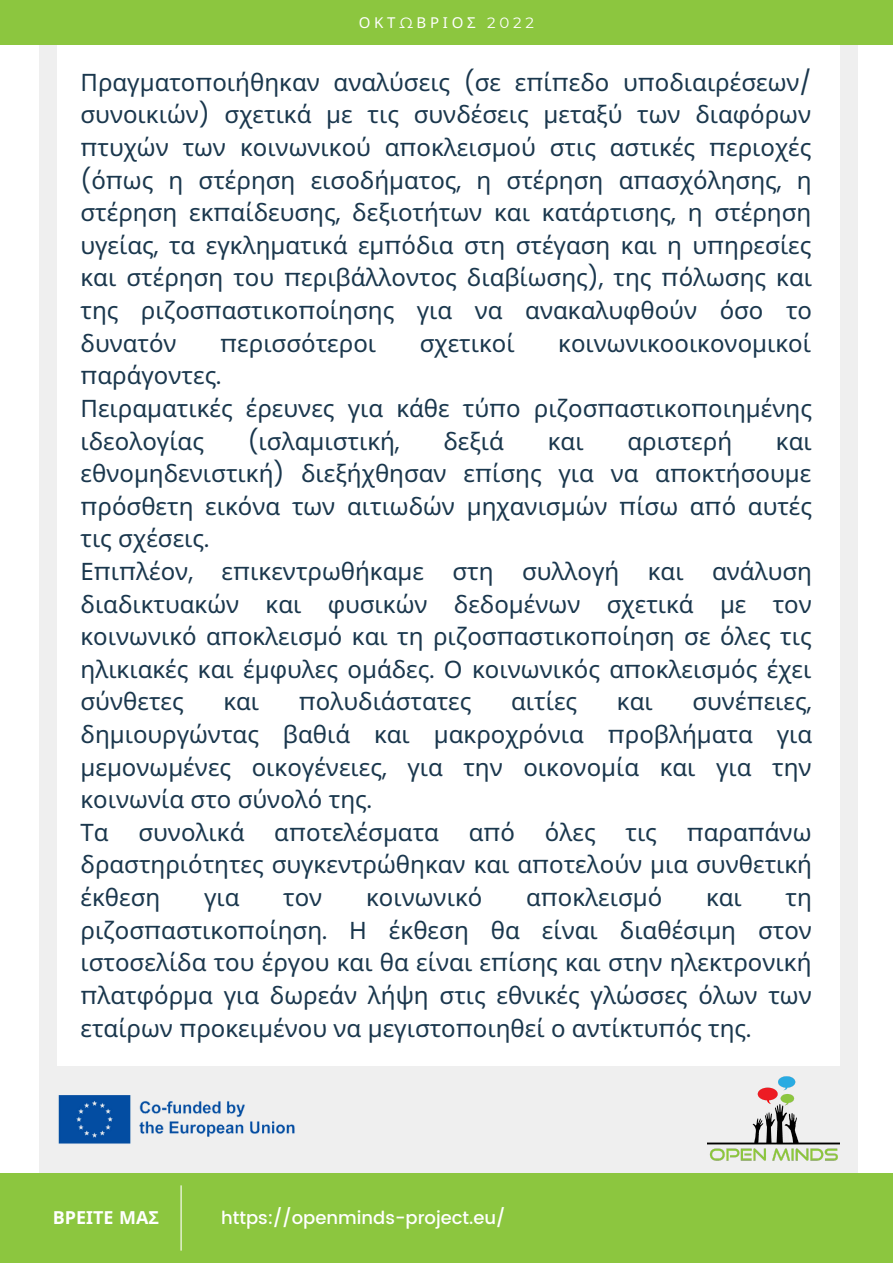
<style>
.page{position:relative;width:893px;height:1264px;background:#fff}
.page>*{position:absolute;margin:0;border:0;box-sizing:border-box;transform-origin:0 0}
.t1{font:24px/32.5px "Noto Sans";color:#1a374d}
.t2{font:500 18px "Poppins";color:#fff}
.t3{font:700 18px "Noto Sans";color:#fff}
.t4{font:15px "Noto Sans";letter-spacing:.25em;color:#fff}
.s1{font-family:"Montserrat"}
.s2{font-family:"Poppins"}
</style>
<div class="page">
<div style="left:39px;top:45px;width:819px;height:1182px;background:#efefef"></div>
<div style="left:57px;top:31px;width:783px;height:1034px;background:#fff"></div>
<div style="left:0;top:0;width:892px;height:45px;background:#8cc63f"></div>
<div style="left:0;top:1173px;width:892px;height:89px;background:#8cc63f"></div>
<hr style="left:180px;top:1185px;width:2px;height:65px;background:#fff">
<img style="left:58px;top:1095px;width:237px;height:49px">
<img style="left:707px;top:1076px;width:132px;height:85px">
<p class="t4" style="left:359px;top:12px;width:177px">ΟΚΤ<span class="s1">Ω</span>ΒΡΙΟΣ <span class="s1">2022</span></p>
<p class="t1" style="left:80px;top:65px;width:733px;text-align:justify">Πραγματο<span class="s2">π</span>οιήθηκαν αναλύσεις <span class="s2">(</span>σε ε<span class="s2">π</span>ί<span class="s2">π</span>εδο υ<span class="s2">π</span>οδιαιρέσεων<span class="s2">/ </span>συνοικιών<span class="s2">)</span> σχετικά με τις συνδέσεις μεταξύ των διαφόρων <span class="s2">π</span>τυχών των κοινωνικού α<span class="s2">π</span>οκλεισμού στις αστικές <span class="s2">π</span>εριοχές <span class="s2">(</span>ό<span class="s2">π</span>ως η στέρηση εισοδήματος<span class="s2">,</span> η στέρηση α<span class="s2">π</span>ασχόλησης<span class="s2">,</span> η στέρηση εκ<span class="s2">π</span>αίδευσης<span class="s2">,</span> δεξιοτήτων και κατάρτισης<span class="s2">,</span> η στέρηση υγείας<span class="s2">,</span> τα εγκληματικά εμ<span class="s2">π</span>όδια στη στέγαση και η υ<span class="s2">π</span>ηρεσίες και στέρηση του <span class="s2">π</span>εριβάλλοντος διαβίωσης<span class="s2">),</span> της <span class="s2">π</span>όλωσης και της ριζοσ<span class="s2">π</span>αστικο<span class="s2">π</span>οίησης για να ανακαλυφθούν όσο το δυνατόν</p>
<p class="t1" style="left:220px;top:326px;width:157px"><span class="s2">π</span>ερισσότεροι</p>
<p class="t1" style="left:419px;top:326px;width:96px">σχετικοί</p>
<p class="t1" style="left:558px;top:326px;width:254px">κοινωνικοοικονομικοί</p>
<p class="t1" style="left:80px;top:359px;width:733px"><span class="s2">π</span>αράγοντες<span class="s2">.<br></span>Πειραματικές έρευνες για κάθε τύ<span class="s2">π</span>ο ριζοσ<span class="s2">π</span>αστικο<span class="s2">π</span>οιημένης ιδεολογίας</p>
<p class="t1" style="left:248px;top:424px;width:153px"><span class="s2">(</span>ισλαμιστική<span class="s2">,</span></p>
<p class="t1" style="left:443px;top:424px;width:62px">δεξιά</p>
<p class="t1" style="left:547px;top:424px;width:37px">και</p>
<p class="t1" style="left:627px;top:424px;width:106px">αριστερή</p>
<p class="t1" style="left:80px;top:424px;width:733px;text-indent:695px">και εθνομηδενιστική<span class="s2">)</span> διεξήχθησαν ε<span class="s2">π</span>ίσης για να α<span class="s2">π</span>οκτήσουμε <span class="s2">π</span>ρόσθετη εικόνα των αιτιωδών μηχανισμών <span class="s2">π</span>ίσω α<span class="s2">π</span>ό αυτές τις σχέσεις<span class="s2">.<br></span>Ε<span class="s2">π</span>ι<span class="s2">π</span>λέον<span class="s2">,</span> ε<span class="s2">π</span>ικεντρωθήκαμε στη συλλογή και ανάλυση διαδικτυακών και φυσικών δεδομένων σχετικά με τον κοινωνικό α<span class="s2">π</span>οκλεισμό και τη ριζοσ<span class="s2">π</span>αστικο<span class="s2">π</span>οίηση σε όλες τις ηλικιακές και έμφυλες ομάδες<span class="s2">.</span> Ο κοινωνικός α<span class="s2">π</span>οκλεισμός έχει σύνθετες</p>
<p class="t1" style="left:80px;top:684px;width:733px;text-indent:612px">συνέ<span class="s2">π</span>ειες<span class="s2">, </span>δημιουργώντας βαθιά και μακροχρόνια <span class="s2">π</span>ροβλήματα για μεμονωμένες οικογένειες<span class="s2">,</span> για την οικονομία και για την κοινωνία στο σύνολό της<span class="s2">.<br></span>Τα συνολικά α<span class="s2">π</span>οτελέσματα α<span class="s2">π</span>ό όλες τις <span class="s2">π</span>αρα<span class="s2">π</span>άνω δραστηριότητες συγκεντρώθηκαν και α<span class="s2">π</span>οτελούν μια συνθετική έκθεση</p>
<p class="t1" style="left:223px;top:684px;width:37px">και</p>
<p class="t1" style="left:299px;top:684px;width:174px"><span class="s2">π</span>ολυδιάστατες</p>
<p class="t1" style="left:511px;top:684px;width:68px">αιτίες</p>
<p class="t1" style="left:617px;top:684px;width:37px">και</p>
<p class="t1" style="left:204px;top:880px;width:37px">για</p>
<p class="t1" style="left:283px;top:880px;width:41px">τον</p>
<p class="t1" style="left:366px;top:880px;width:118px">κοινωνικό</p>
<p class="t1" style="left:526px;top:880px;width:138px">α<span class="s2">π</span>οκλεισμό</p>
<p class="t1" style="left:706px;top:880px;width:37px">και</p>
<p class="t1" style="left:80px;top:880px;width:733px;text-align:justify;text-indent:705px">τη ριζοσ<span class="s2">π</span>αστικο<span class="s2">π</span>οίηση<span class="s2">.</span> Η έκθεση θα είναι διαθέσιμη στον ιστοσελίδα του έργου και θα είναι ε<span class="s2">π</span>ίσης και στην ηλεκτρονική <span class="s2">π</span>λατφόρμα για δωρεάν λήψη στις εθνικές γλώσσες όλων των εταίρων <span class="s2">π</span>ροκειμένου να μεγιστο<span class="s2">π</span>οιηθεί ο αντίκτυ<span class="s2">π</span>ός της<span class="s2">.</span></p>
<p class="t3" style="left:53px;top:1204px;width:108px">ΒΡΕΙΤΕ ΜΑΣ</p>
<p class="t2" style="left:221px;top:1206px;width:286px">https://openminds-project.eu/</p>
</div>
